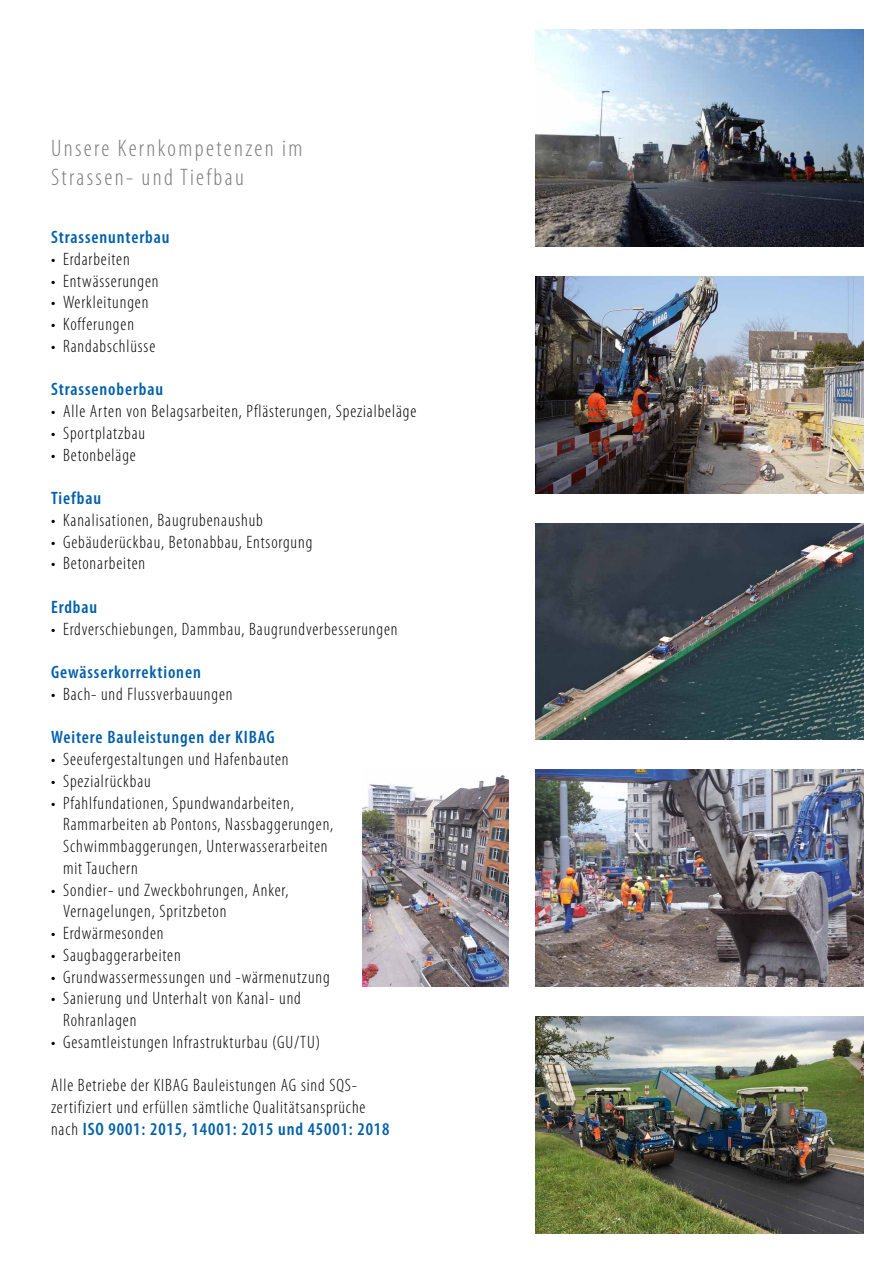
<style>
.page{position:relative;width:893px;height:1263px;background:#fff}
.page>*{position:absolute;margin:0;border:0;box-sizing:border-box;transform-origin:0 0}
.t1{font:300 condensed 24px/28.5px "Myriad Pro";letter-spacing:.1em;color:#7c7b7b}
.t2{font:300 condensed 18px/21.8px "Myriad Pro";letter-spacing:.05em;color:#000}
.t3{font:600 condensed 18px "Myriad Pro";letter-spacing:.05em;color:#005faa}
.s1{font-weight:600;color:#005faa}
</style>
<div class="page">
<img style="left:536px;top:770px;width:327px;height:216px">
<img style="left:536px;top:1016px;width:327px;height:217px">
<img style="left:536px;top:30px;width:327px;height:216px">
<img style="left:536px;top:523px;width:327px;height:217px">
<img style="left:362px;top:775px;width:147px;height:211px">
<img style="left:536px;top:276px;width:327px;height:217px">
<h1 class="t1" style="left:51px;top:135px;width:253px">Unsere Kernkompetenzen im<br>Strassen- und Tiefbau</h1>
<p class="t3" style="left:51px;top:227px;width:120px">Strassenunterbau</p>
<p class="t2" style="left:51px;top:248px;width:80px">• Erdarbeiten</p>
<p class="t2" style="left:51px;top:270px;width:109px">• Entwässerungen</p>
<p class="t2" style="left:51px;top:292px;width:99px">• Werkleitungen</p>
<p class="t2" style="left:51px;top:314px;width:84px">• Kofferungen</p>
<p class="t2" style="left:51px;top:335px;width:106px">• Randabschlüsse</p>
<p class="t3" style="left:51px;top:380px;width:114px">Strassenoberbau</p>
<p class="t2" style="left:51px;top:401px;width:367px">• Alle Arten von Belagsarbeiten, Pflästerungen, Spezialbeläge</p>
<p class="t2" style="left:51px;top:422px;width:96px">• Sportplatzbau</p>
<p class="t2" style="left:51px;top:444px;width:86px">• Betonbeläge</p>
<p class="t3" style="left:51px;top:488px;width:52px">Tiefbau</p>
<p class="t2" style="left:51px;top:509px;width:213px">• Kanalisationen, Baugrubenaushub</p>
<p class="t2" style="left:51px;top:531px;width:263px">• Gebäuderückbau, Betonabbau, Entsorgung</p>
<p class="t2" style="left:51px;top:553px;width:96px">• Betonarbeiten</p>
<p class="t3" style="left:51px;top:597px;width:48px">Erdbau</p>
<p class="t2" style="left:51px;top:618px;width:348px">• Erdverschiebungen, Dammbau, Baugrundverbesserungen</p>
<p class="t3" style="left:51px;top:662px;width:151px">Gewässerkorrektionen</p>
<p class="t2" style="left:51px;top:683px;width:183px">• Bach- und Flussverbauungen</p>
<p class="t3" style="left:51px;top:728px;width:225px">Weitere Bauleistungen der KIBAG</p>
<p class="t2" style="left:51px;top:749px;width:239px">• Seeufergestaltungen und Hafenbauten</p>
<p class="t2" style="left:51px;top:770px;width:101px">• Spezialrückbau</p>
<p class="t2" style="left:63px;top:792px;width:272px;text-indent:-12px">• Pfahlfundationen, Spundwandarbeiten, Rammarbeiten ab Pontons, Nassbaggerungen, Schwimmbaggerungen, Unterwasserarbeiten mit Tauchern</p>
<p class="t2" style="left:63px;top:879px;width:227px;text-indent:-12px">• Sondier- und Zweckbohrungen, Anker,<br>Vernagelungen, Spritzbeton</p>
<p class="t2" style="left:51px;top:923px;width:114px">• Erdwärmesonden</p>
<p class="t2" style="left:51px;top:944px;width:131px">• Saugbaggerarbeiten</p>
<p class="t2" style="left:51px;top:966px;width:280px">• Grundwassermessungen und -wärmenutzung</p>
<p class="t2" style="left:63px;top:988px;width:239px;text-indent:-12px">• Sanierung und Unterhalt von Kanal- und<br>Rohranlagen</p>
<p class="t2" style="left:51px;top:1031px;width:271px">• Gesamtleistungen Infrastrukturbau (GU/TU)</p>
<p class="t2" style="left:51px;top:1075px;width:340px">Alle Betriebe der KIBAG Bauleistungen AG sind SQS&shy;zertifiziert und erfüllen sämtliche Qualitätsansprüche nach <span class="s1">ISO 9001: 2015, 14001: 2015 und 45001: 2018</span></p>
</div>
